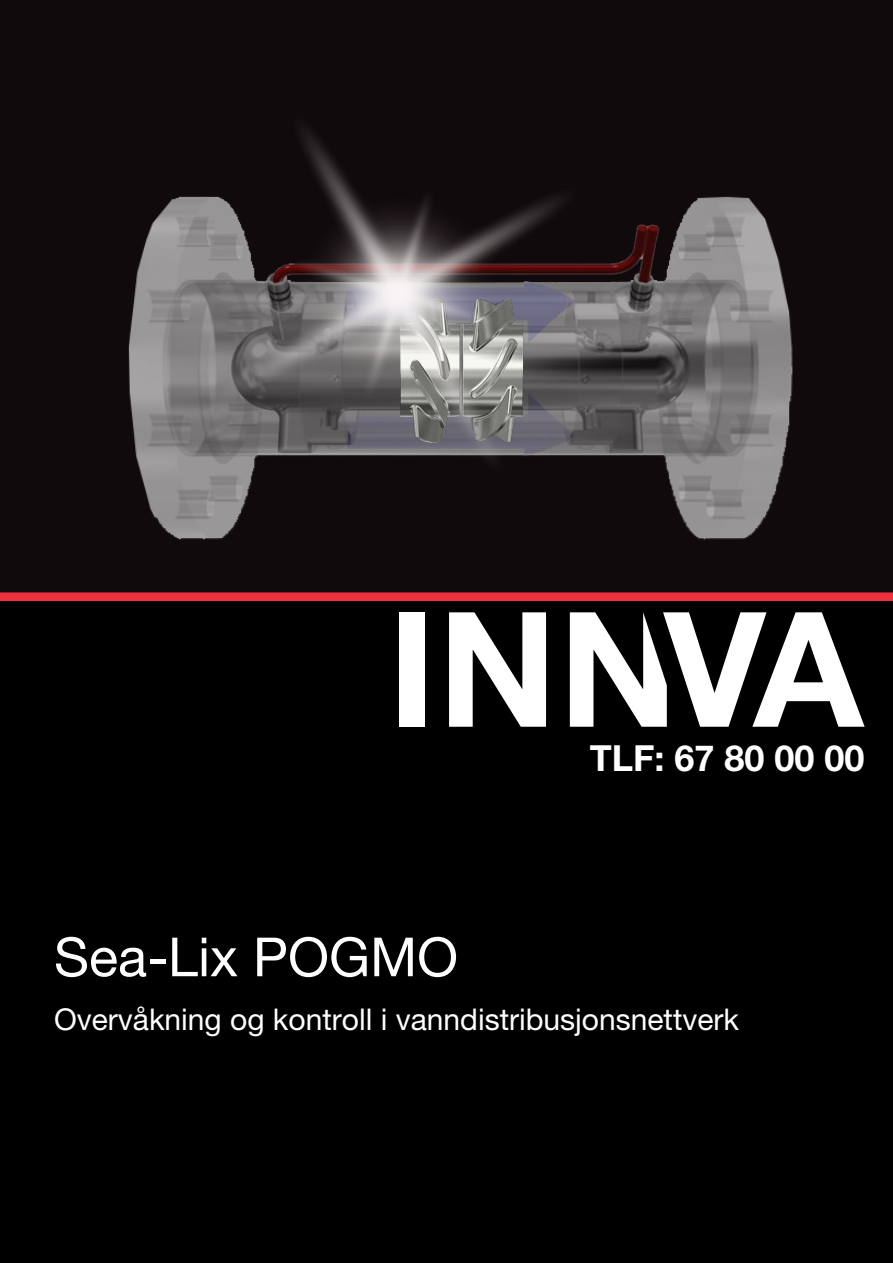
<style>
.page{position:relative;width:893px;height:1263px;background:#fff}
.page>*{position:absolute;margin:0;border:0;box-sizing:border-box;transform-origin:0 0}
.t1{font:54px "Helvetica Neue LT Pro";color:#fff}
.t2{font:700 36px "Helvetica Neue LT Pro";color:#fff}
.t3{font:30px "Helvetica Neue LT Pro";color:#fff}
</style>
<div class="page">
<div style="left:0;top:0;width:893px;height:1225px;background:#110a0c"></div>
<div style="left:0;top:592px;width:893px;height:9px;background:#ee2f3e"></div>
<div style="left:0;top:602px;width:893px;height:661px;background:#000"></div>
<svg style="left:449px;top:669px;width:97px;height:58px"></svg>
<div style="left:400px;top:612px;width:25px;height:115px;background:#fff"></div>
<svg style="left:570px;top:612px;width:295px;height:115px"></svg>
<img style="left:56px;top:129px;width:736px;height:540px">
<p class="t2" style="left:590px;top:736px;width:276px">TLF: 67 80 00 00</p>
<p class="t1" style="left:54px;top:925px;width:406px">Sea-Lix POGMO</p>
<p class="t3" style="left:54px;top:1002px;width:687px">Overvåkning og kontroll i vanndistribusjonsnettverk</p>
</div>
